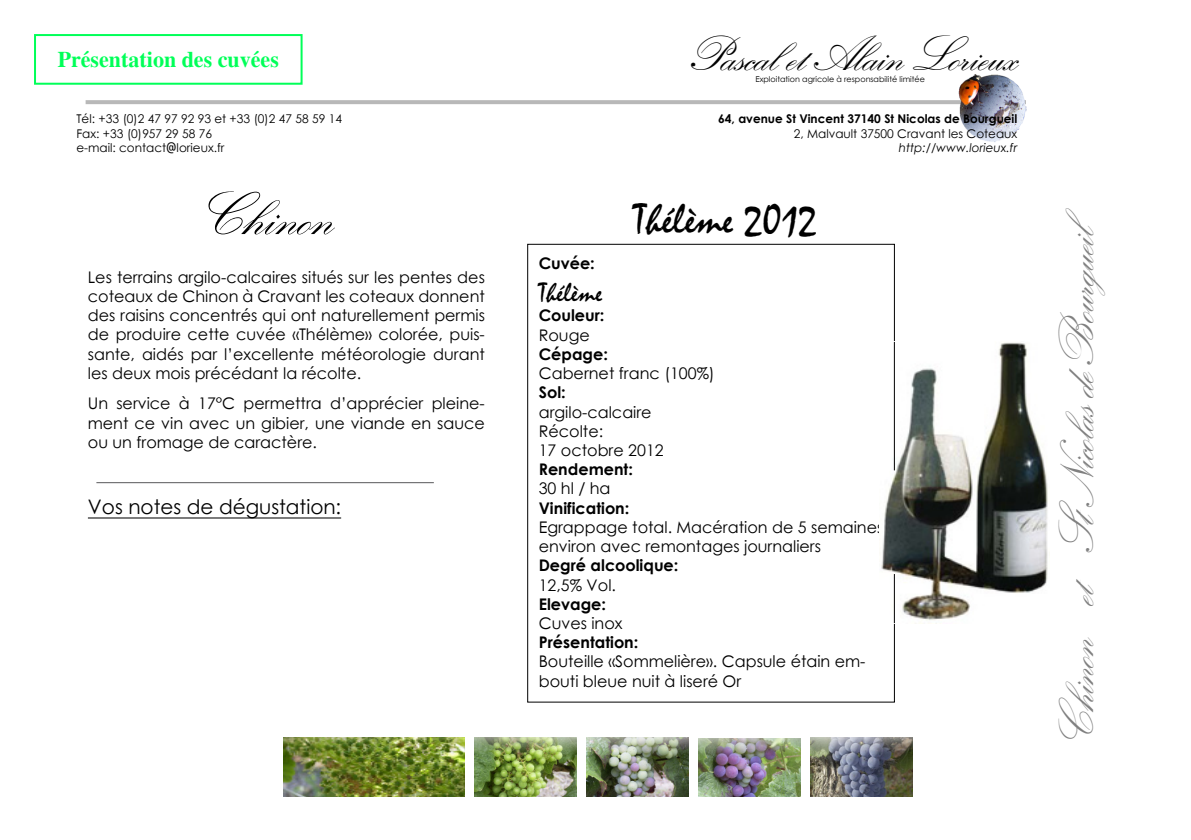
<style>
.page{position:relative;width:1191px;height:840px;background:#fff}
.page>*{position:absolute;margin:0;border:0;box-sizing:border-box;transform-origin:0 0}
.t1{font:700 60px "Kuenstler Script Two";color:#000}
.t2{font:700 48px "Kuenstler Script Two";color:#808080}
.t3{font:700 48px "Kuenstler Script Two";color:#000}
.t4{font:44px "Mistral";color:#000}
.t5{font:28px "Mistral";color:#000}
.t6{font:700 22px "Times";color:#00ff58}
.t7{font:20px "Century Gothic";color:#000}
.t8{font:16px/19.2px "Century Gothic";color:#000;text-align:justify}
.t9{font:700 16px "Century Gothic";color:#000}
.t10{font:700 12px/14.4px "Century Gothic";color:#000;text-align:right}
.t11{font:12px/14.4px "Century Gothic";color:#000}
.t12{font:8px "Century Gothic";color:#000}
.s1{font-weight:400}
.s2{font-weight:400;font-style:italic}
.s3{font-weight:700}
</style>
<div class="page">
<hr style="left:86px;top:100px;width:940px;height:4px;background:#b8b8b8">
<img style="left:958px;top:74px;width:68px;height:68px">
<img style="left:881px;top:341px;width:167px;height:281px">
<hr style="left:894px;top:573px;width:1px;height:49px;background:#000">
<hr style="left:894px;top:342px;width:1px;height:128px;background:#000">
<hr style="left:88px;top:517px;width:253px;height:1px;background:#000">
<hr style="left:96px;top:482px;width:338px;height:1px;background:#58585a">
<img style="left:283px;top:737px;width:182px;height:58px">
<img style="left:475px;top:737px;width:101px;height:58px">
<img style="left:586px;top:737px;width:102px;height:58px">
<img style="left:698px;top:738px;width:102px;height:57px">
<img style="left:810px;top:737px;width:102px;height:58px">
<div style="left:34px;top:34px;width:268px;height:51px;background:#fff;border:2px solid #00ff58"></div>
<p class="t6" style="left:58px;top:46px;width:223px">Présentation des cuvées</p>
<p class="t3" style="left:683px;top:29px;width:329px">Pascalet Alain Lorieux</p>
<p class="t12" style="left:755px;top:74px;width:171px">Exploitation agricole à responsabilité limitée</p>
<p class="t11" style="left:76px;top:111px;width:267px">Tél: +33 (0)2 47 97 92 93 et +33 (0)2 47 58 59 14<br>Fax: +33 (0)957 29 58 76<br>e-mail: contact@lorieux.fr</p>
<p class="t10" style="left:718px;top:111px;width:301px">64, avenue St Vincent 37140 St Nicolas de Bourgueil<br><span class="s1">2, Malvault 37500 Cravant les Coteaux </span><span class="s2">http://www.lorieux.fr</span></p>
<p class="t1" style="left:197px;top:183px;width:130px">Chinon</p>
<p class="t8" style="left:88px;top:267px;width:398px">Les terrains argilo-calcaires situés sur les pentes des coteaux de Chinon à Cravant les coteaux donnent des raisins concentrés qui ont naturellement permis de produire cette cuvée «Thélème» colorée, puis&shy;sante, aidés par l’excellente météorologie durant les deux mois précédant la récolte.</p>
<p class="t8" style="left:88px;top:394px;width:398px">Un service à 17°C permettra d’apprécier pleine&shy;ment ce vin avec un gibier, une viande en sauce ou un fromage de caractère.</p>
<p class="t7" style="left:88px;top:494px;width:255px">Vos notes de dégustation:</p>
<p class="t4" style="left:634px;top:193px;width:184px">Thélème 2012</p>
<p class="t9" style="left:539px;top:252px;width:57px">Cuvée:</p>
<p class="t5" style="left:539px;top:276px;width:65px">Thélème</p>
<p class="t8" style="left:539px;top:306px;width:346px;text-align:left"><span class="s3">Couleur:<br></span>Rouge<br><span class="s3">Cépage:<br></span>Cabernet franc (100%)<br><span class="s3">Sol:<br></span>argilo-calcaire<br>Récolte:<br>17 octobre 2012<br><span class="s3">Rendement:<br></span>30 hl / ha<br><span class="s3">Vinification:<br></span>Egrappage total. Macération de 5 semaines environ avec remontages journaliers<br><span class="s3">Degré alcoolique:<br></span>12,5% Vol.<br><span class="s3">Elevage:<br></span>Cuves inox<br><span class="s3">Présentation:<br></span>Bouteille «Sommelière». Capsule étain em&shy;bouti bleue nuit à liseré Or</p>
<p class="t2" style="left:1052px;top:747px;width:541px;rotate:-90deg">Chinon et StNicolasdeBourg ueil</p>
</div>
